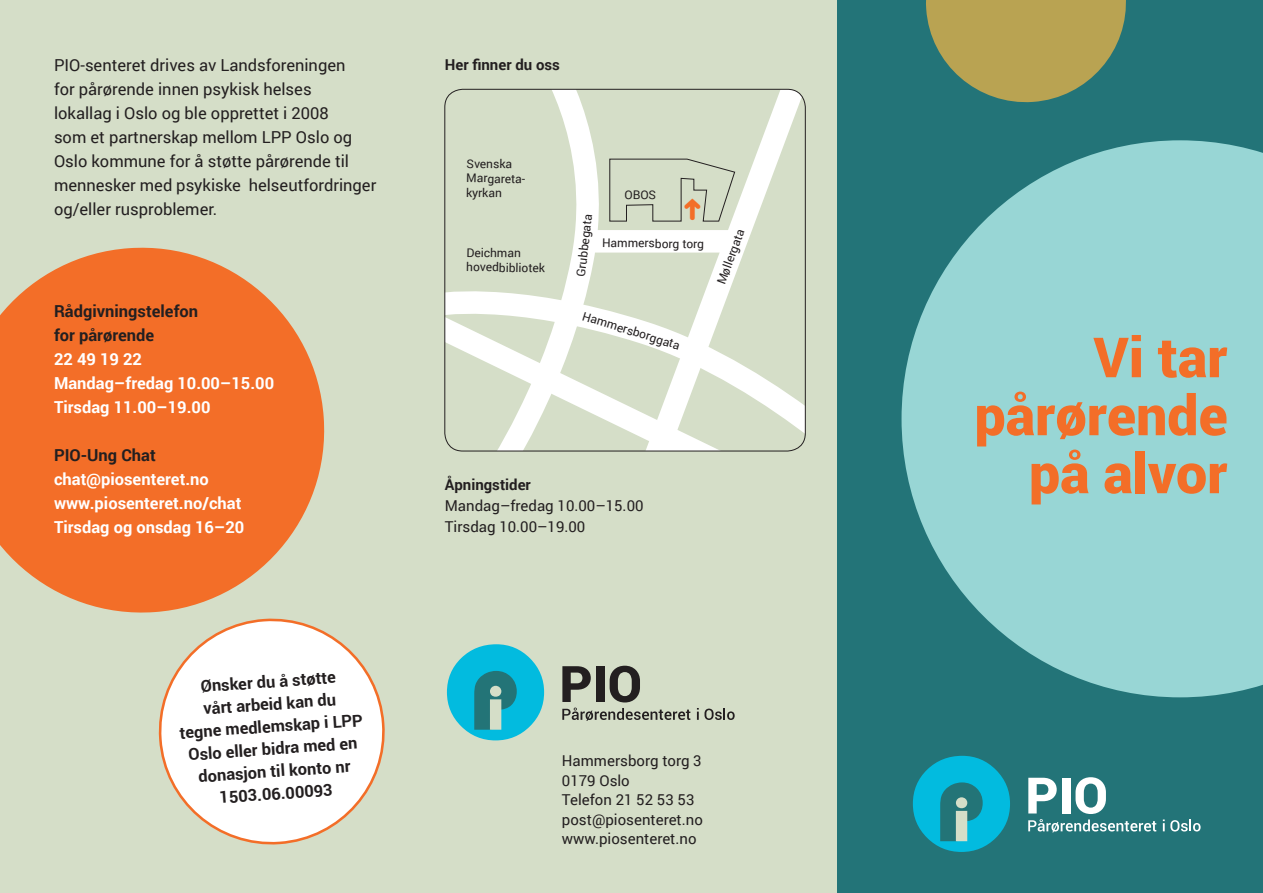
<style>
.page{position:relative;width:1263px;height:893px;background:#fff}
.page>*{position:absolute;margin:0;border:0;box-sizing:border-box;transform-origin:0 0}
.t1{font:900 55.5px/58.1px "Roboto";color:#f36e28;text-align:right}
.t2{font:16.5px/24px "Roboto";color:#231f20}
.t3{font:700 16.5px/24px "Roboto";color:#231f20;text-align:center}
.t4{font:700 16.5px "Roboto";color:#fff}
.t5{font:15px "Roboto";color:#231f20}
.t6{font:700 15px "Roboto";color:#231f20}
.t7{font:12px/14.4px "Roboto";color:#231f20}
.s1{color:#fff}
</style>
<div class="page">
<div style="left:0;top:0;width:842px;height:893px;background:#d5dec8"></div>
<svg style="left:0;top:247px;width:325px;height:366px"></svg>
<div style="left:838px;top:0;width:425px;height:893px;background:#237478"></div>
<svg style="left:445px;top:291px;width:173px;height:160px"></svg>
<svg style="left:471px;top:91px;width:135px;height:358px"></svg>
<svg style="left:618px;top:89px;width:187px;height:362px"></svg>
<div style="left:595px;top:230px;width:134px;height:23px;background:#fff"></div>
<div style="left:444px;top:89px;width:362px;height:362px;border:1px solid #231f20;border-radius:18px"></div>
<svg style="left:158px;top:618px;width:227px;height:227px"></svg>
<svg style="left:901px;top:140px;width:362px;height:557px;fill:#98d6d5"></svg>
<svg style="left:926px;top:0;width:200px;height:103px"></svg>
<svg style="left:447px;top:644px;width:97px;height:96px"></svg>
<svg style="left:562px;top:666px;width:29px;height:36px"></svg>
<div style="left:596px;top:666px;width:8px;height:36px;background:#231f20"></div>
<svg style="left:610px;top:666px;width:30px;height:36px"></svg>
<svg style="left:562px;top:708px;width:128px;height:13px"></svg>
<svg style="left:697px;top:708px;width:38px;height:12px"></svg>
<svg style="left:913px;top:756px;width:97px;height:96px"></svg>
<svg style="left:1028px;top:777px;width:128px;height:55px"></svg>
<svg style="left:1163px;top:819px;width:37px;height:12px"></svg>
<svg style="left:609px;top:159px;width:126px;height:63px"></svg>
<p class="t2" style="left:54px;top:53px;width:293px">PIO-senteret drives av Landsforeningen</p>
<p class="t2" style="left:54px;top:77px;width:259px">for pårørende innen psykisk helses</p>
<p class="t2" style="left:54px;top:101px;width:324px">lokallag i Oslo og ble opprettet i 2008<br>som et partnerskap mellom LPP Oslo og Oslo kommune for å støtte pårørende til mennesker med psykiske helseutfordringer og/eller rusproblemer.</p>
<p class="t3" style="left:54px;top:299px;width:146px;text-align:left">Rådgivningstelefon for pårørende<br><span class="s1">22 49 19 22</span></p>
<p class="t4" style="left:54px;top:372px;width:222px">Mandag–fredag 10.00–15.00</p>
<p class="t4" style="left:54px;top:396px;width:158px">Tirsdag 11.00–19.00</p>
<p class="t3" style="left:54px;top:443px;width:103px">PIO-Ung Chat</p>
<p class="t4" style="left:54px;top:468px;width:156px">chat@piosenteret.no</p>
<p class="t4" style="left:54px;top:492px;width:189px">www.piosenteret.no/chat</p>
<p class="t4" style="left:54px;top:516px;width:192px">Tirsdag og onsdag 16–20</p>
<p class="t3" style="left:200px;top:674px;width:137px;rotate:-4deg">Ønsker du å støtte</p>
<p class="t3" style="left:203px;top:696px;width:134px;rotate:-4deg">vårt arbeid kan du</p>
<p class="t3" style="left:179px;top:721px;width:185px;line-height:22.4px;rotate:-4deg">tegne medlemskap i LPP<br>Oslo eller bidra med en</p>
<p class="t3" style="left:198px;top:764px;width:154px;line-height:22.4px;rotate:-4deg">donasjon til konto nr<br>1503.06.00093</p>
<p class="t6" style="left:445px;top:54px;width:117px">Her finner du oss</p>
<p class="t7" style="left:467px;top:156px;width:63px;rotate:1deg">Svenska<br>Margareta-</p>
<p class="t7" style="left:466px;top:185px;width:37px;rotate:1deg">kyrkan</p>
<p class="t7" style="left:467px;top:245px;width:80px;rotate:1deg">Deichman hovedbibliotek</p>
<p class="t7" style="left:625px;top:187px;width:33px;rotate:1deg">OBOS</p>
<p class="t7" style="left:573px;top:276px;width:65px;rotate:-84deg">Grubbegata</p>
<p class="t7" style="left:585px;top:309px;width:103px;rotate:17deg">Hammersborggata</p>
<p class="t7" style="left:602px;top:235px;width:104px;rotate:1deg">Hammersborg torg</p>
<p class="t7" style="left:714px;top:281px;width:59px;rotate:-70deg">Møllergata</p>
<p class="t6" style="left:445px;top:474px;width:88px">Åpningstider</p>
<p class="t5" style="left:445px;top:495px;width:200px">Mandag–fredag 10.00–15.00</p>
<p class="t5" style="left:445px;top:516px;width:142px">Tirsdag 10.00–19.00</p>
<p class="t5" style="left:562px;top:750px;width:141px">Hammersborg torg 3</p>
<p class="t5" style="left:562px;top:770px;width:69px">0179 Oslo</p>
<p class="t5" style="left:562px;top:789px;width:134px">Telefon 21 52 53 53</p>
<p class="t5" style="left:562px;top:809px;width:142px">post@piosenteret.no</p>
<p class="t5" style="left:562px;top:828px;width:136px">www.piosenteret.no</p>
<p class="t1" style="left:974px;top:326px;width:255px">Vi tar pårørende på alvor</p>
</div>
